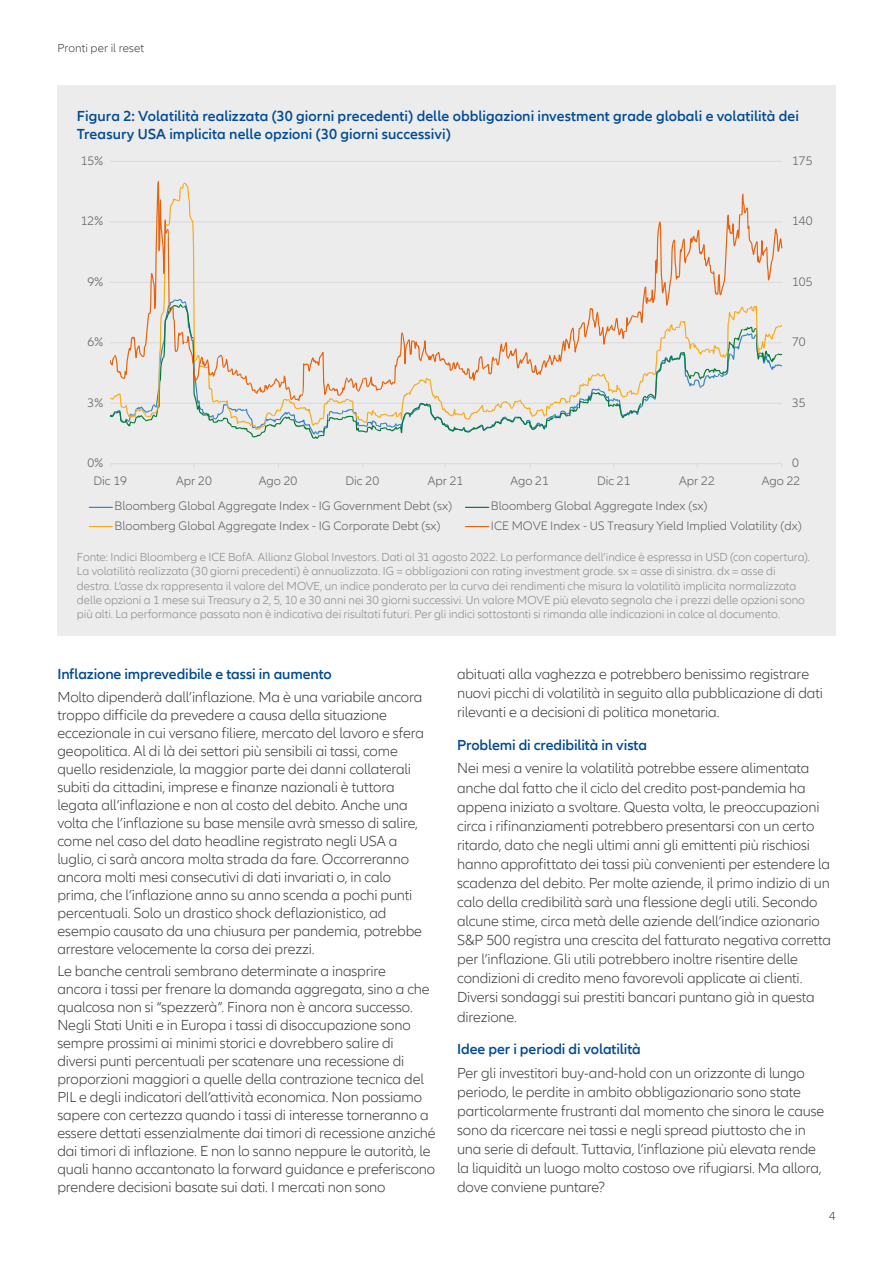
<style>
.page{position:relative;width:893px;height:1263px;background:#fff}
.page>*{position:absolute;margin:0;border:0;box-sizing:border-box;transform-origin:0 0}
.t1{font:300 15px/18px "Allianz Neo";letter-spacing:-.01em;color:#3b3b3a}
.t2{font:600 15px/18px "Allianz Neo";color:#004b92}
.t3{font:300 12.75px "Allianz Neo";color:#5a5a5a}
.t4{font:300 12px/14.4px "Allianz Neo";color:#878786}
.t5{font:300 12px "Allianz Neo";letter-spacing:.005em;color:#3b3b3a}
</style>
<div class="page">
<div style="left:57px;top:85px;width:779px;height:551px;background:#ececed"></div>
<hr style="left:110px;top:463px;width:672px;height:1px;background:#d9d9d9">
<svg style="left:110px;top:401px;width:672px;height:36px"></svg>
<svg style="left:110px;top:161px;width:672px;height:240px"></svg>
<svg style="left:89px;top:507px;width:23px;height:1px"></svg>
<svg style="left:465px;top:507px;width:24px;height:1px"></svg>
<svg style="left:89px;top:526px;width:23px;height:1px"></svg>
<svg style="left:465px;top:526px;width:24px;height:1px"></svg>
<p class="t5" style="left:57px;top:41px;width:88px">Pronti per il reset</p>
<p class="t2" style="left:77px;top:107px;width:724px">Figura 2: Volatilità realizzata (30 giorni precedenti) delle obbligazioni investment grade globali e volatilità dei<br>Treasury USA implicita nelle opzioni (30 giorni successivi)</p>
<p class="t3" style="left:81px;top:153px;width:24px">15%</p>
<p class="t3" style="left:792px;top:153px;width:22px">175</p>
<p class="t3" style="left:81px;top:214px;width:24px">12%</p>
<p class="t3" style="left:792px;top:214px;width:22px">140</p>
<p class="t3" style="left:88px;top:274px;width:17px">9%</p>
<p class="t3" style="left:792px;top:274px;width:22px">105</p>
<p class="t3" style="left:88px;top:335px;width:17px">6%</p>
<p class="t3" style="left:792px;top:335px;width:15px">70</p>
<p class="t3" style="left:88px;top:395px;width:17px">3%</p>
<p class="t3" style="left:792px;top:395px;width:15px">35</p>
<p class="t3" style="left:88px;top:456px;width:17px">0%</p>
<p class="t3" style="left:792px;top:456px;width:8px">0</p>
<p class="t3" style="left:93px;top:474px;width:35px">Dic 19</p>
<p class="t3" style="left:176px;top:474px;width:37px">Apr 20</p>
<p class="t3" style="left:259px;top:474px;width:40px">Ago 20</p>
<p class="t3" style="left:346px;top:474px;width:35px">Dic 20</p>
<p class="t3" style="left:428px;top:474px;width:37px">Apr 21</p>
<p class="t3" style="left:510px;top:474px;width:40px">Ago 21</p>
<p class="t3" style="left:597px;top:474px;width:35px">Dic 21</p>
<p class="t3" style="left:679px;top:474px;width:37px">Apr 22</p>
<p class="t3" style="left:762px;top:474px;width:40px">Ago 22</p>
<p class="t3" style="left:115px;top:499px;width:339px">Bloomberg Global Aggregate Index - IG Government Debt (sx)</p>
<p class="t3" style="left:491px;top:499px;width:218px">Bloomberg Global Aggregate Index (sx)</p>
<p class="t3" style="left:115px;top:519px;width:328px">Bloomberg Global Aggregate Index - IG Corporate Debt (sx)</p>
<p class="t3" style="left:491px;top:519px;width:312px">ICE MOVE Index - US Treasury Yield Implied Volatility (dx)</p>
<p class="t4" style="left:77px;top:550px;width:734px">Fonte: Indici Bloomberg e ICE BofA. Allianz Global Investors. Dati al 31 agosto 2022. La performance dell’indice è espressa in USD (con copertura).<br>La volatilità realizzata (30 giorni precedenti) è annualizzata. IG = obbligazioni con rating investment grade. sx = asse di sinistra. dx = asse di destra. L’asse dx rappresenta il valore del MOVE, un indice ponderato per la curva dei rendimenti che misura la volatilità implicita normalizzata delle opzioni a 1 mese sui Treasury a 2, 5, 10 e 30 anni nei 30 giorni successivi. Un valore MOVE più elevato segnala che i prezzi delle opzioni sono più alti. La performance passata non è indicativa dei risultati futuri. Per gli indici sottostanti si rimanda alle indicazioni in calce al documento.</p>
<p class="t2" style="left:57px;top:665px;width:276px">Inflazione imprevedibile e tassi in aumento</p>
<p class="t1" style="left:57px;top:688px;width:368px">Molto dipenderà dall’inflazione. Ma è una variabile ancora troppo difficile da prevedere a causa della situazione eccezionale in cui versano filiere, mercato del lavoro e sfera geopolitica. Al di là dei settori più sensibili ai tassi, come quello residenziale, la maggior parte dei danni collaterali subiti da cittadini, imprese e finanze nazionali è tuttora legata all’inflazione e non al costo del debito. Anche una volta che l’inflazione su base mensile avrà smesso di salire, come nel caso del dato headline registrato negli USA a luglio, ci sarà ancora molta strada da fare. Occorreranno ancora molti mesi consecutivi di dati invariati o, in calo prima, che l’inflazione anno su anno scenda a pochi punti percentuali. Solo un drastico shock deflazionistico, ad esempio causato da una chiusura per pandemia, potrebbe arrestare velocemente la corsa dei prezzi.</p>
<p class="t1" style="left:57px;top:962px;width:380px">Le banche centrali sembrano determinate a inasprire<br>ancora i tassi per frenare la domanda aggregata, sino a che qualcosa non si “spezzerà”. Finora non è ancora successo.<br>Negli Stati Uniti e in Europa i tassi di disoccupazione sono sempre prossimi ai minimi storici e dovrebbero salire di diversi punti percentuali per scatenare una recessione di proporzioni maggiori a quelle della contrazione tecnica del PIL e degli indicatori dell’attività economica. Non possiamo sapere con certezza quando i tassi di interesse torneranno a essere dettati essenzialmente dai timori di recessione anziché dai timori di inflazione. E non lo sanno neppure le autorità, le quali hanno accantonato la forward guidance e preferiscono prendere decisioni basate sui dati. I mercati non sono</p>
<p class="t1" style="left:457px;top:665px;width:367px;line-height:19px">abituati alla vaghezza e potrebbero benissimo registrare nuovi picchi di volatilità in seguito alla pubblicazione di dati rilevanti e a decisioni di politica monetaria.</p>
<p class="t2" style="left:457px;top:736px;width:191px">Problemi di credibilità in vista</p>
<p class="t1" style="left:457px;top:759px;width:376px;line-height:19px">Nei mesi a venire la volatilità potrebbe essere alimentata anche dal fatto che il ciclo del credito post-pandemia ha appena iniziato a svoltare. Questa volta, le preoccupazioni circa i rifinanziamenti potrebbero presentarsi con un certo ritardo, dato che negli ultimi anni gli emittenti più rischiosi hanno approfittato dei tassi più convenienti per estendere la scadenza del debito. Per molte aziende, il primo indizio di un calo della credibilità sarà una flessione degli utili. Secondo alcune stime, circa metà delle aziende dell’indice azionario S&amp;P 500 registra una crescita del fatturato negativa corretta per l’inflazione. Gli utili potrebbero inoltre risentire delle condizioni di credito meno favorevoli applicate ai clienti.<br>Diversi sondaggi sui prestiti bancari puntano già in questa direzione.</p>
<p class="t2" style="left:457px;top:1040px;width:185px">Idee per i periodi di volatilità</p>
<p class="t1" style="left:457px;top:1063px;width:369px;line-height:19px">Per gli investitori buy-and-hold con un orizzonte di lungo periodo, le perdite in ambito obbligazionario sono state particolarmente frustranti dal momento che sinora le cause sono da ricercare nei tassi e negli spread piuttosto che in una serie di default. Tuttavia, l’inflazione più elevata rende la liquidità un luogo molto costoso ove rifugiarsi. Ma allora, dove conviene puntare?</p>
<p class="t5" style="left:829px;top:1210px;width:8px">4</p>
</div>
